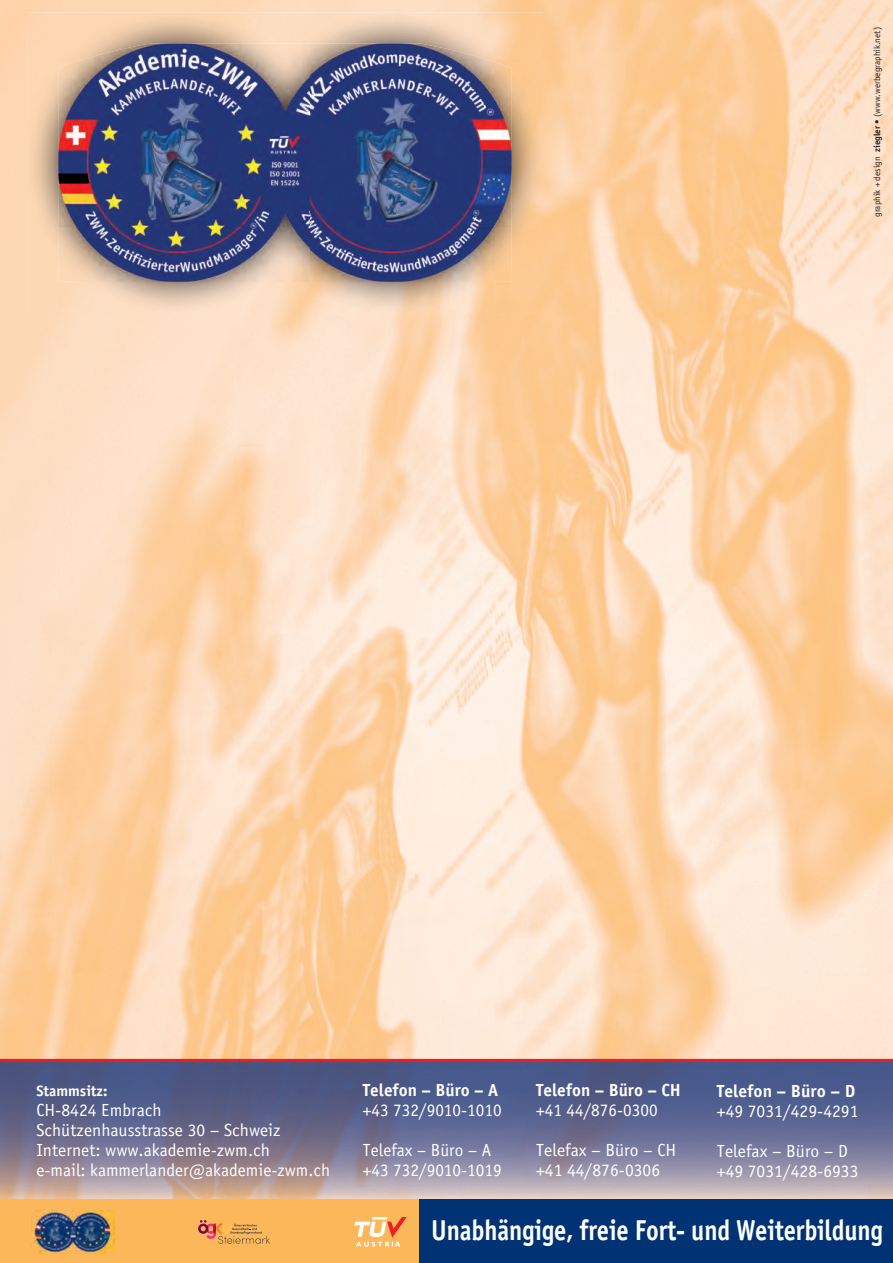
<style>
.page{position:relative;width:893px;height:1263px;background:#fff}
.page>*{position:absolute;margin:0;border:0;box-sizing:border-box;transform-origin:0 0}
.t1{font:28.8px "Officina Sans Bold ITC";letter-spacing:-.005em;color:#fff;scale:.85 1}
.t2{font:17.55px/20.1px "Officina Sans Book ITC";color:#fff}
.t3{font:17.55px "Officina Sans Bold ITC";color:#fff}
.t4{font:15.15px "Officina Sans Bold ITC";color:#fff}
.t5{font:9px "Officina Sans Book ITC";color:#231f20}
.s1{font-family:"Officina Sans Bold ITC"}
</style>
<div class="page">
<img style="left:0;top:0;width:893px;height:52px">
<img style="left:526px;top:52px;width:367px;height:1007px">
<img style="left:52px;top:313px;width:474px;height:746px">
<img style="left:0;top:1062px;width:893px;height:137px">
<hr style="left:0;top:1059px;width:893px;height:3px;background:#ee1d23">
<div style="left:415px;top:1199px;width:478px;height:64px;background:#013374"></div>
<img style="left:27px;top:12px;width:516px;height:50px">
<img style="left:492px;top:62px;width:51px;height:251px">
<img style="left:58px;top:43px;width:454px;height:239px">
<div style="left:0;top:1199px;width:419px;height:64px;background:#fcb75b"></div>
<img style="left:32px;top:1210px;width:82px;height:44px">
<svg style="left:354px;top:1217px;width:53px;height:29px"></svg>
<svg style="left:198px;top:1220px;width:72px;height:24px"></svg>
<p class="t5" style="left:872px;top:217px;width:191px;rotate:-90deg">graphik + design <span class="s1">ziegler</span> • (www.werbegraphik.net)</p>
<p class="t4" style="left:36px;top:1081px;width:73px">Stammsitz:</p>
<p class="t2" style="left:36px;top:1100px;width:295px">CH-8424 Embrach<br>Schützenhausstrasse 30 – Schweiz<br>Internet: www.akademie-zwm.ch<br>e-mail: kammerlander@akademie-zwm.ch</p>
<p class="t3" style="left:363px;top:1079px;width:137px">Telefon – Büro – A</p>
<p class="t2" style="left:363px;top:1100px;width:140px">+43 732/9010-1010</p>
<p class="t2" style="left:363px;top:1140px;width:140px">Telefax – Büro – A +43 732/9010-1019</p>
<p class="t3" style="left:536px;top:1079px;width:146px">Telefon – Büro – CH</p>
<p class="t2" style="left:536px;top:1100px;width:123px">+41 44/876-0300</p>
<p class="t2" style="left:536px;top:1140px;width:142px">Telefax – Büro – CH +41 44/876-0306</p>
<p class="t3" style="left:717px;top:1080px;width:140px">Telefon – Büro – D</p>
<p class="t2" style="left:717px;top:1101px;width:143px">+49 7031/429-4291</p>
<p class="t2" style="left:717px;top:1141px;width:143px">Telefax – Büro – D +49 7031/428-6933</p>
<h1 class="t1" style="left:431px;top:1213px;width:533px">Unabhängige, freie Fort- und Weiterbildung</h1>
</div>
